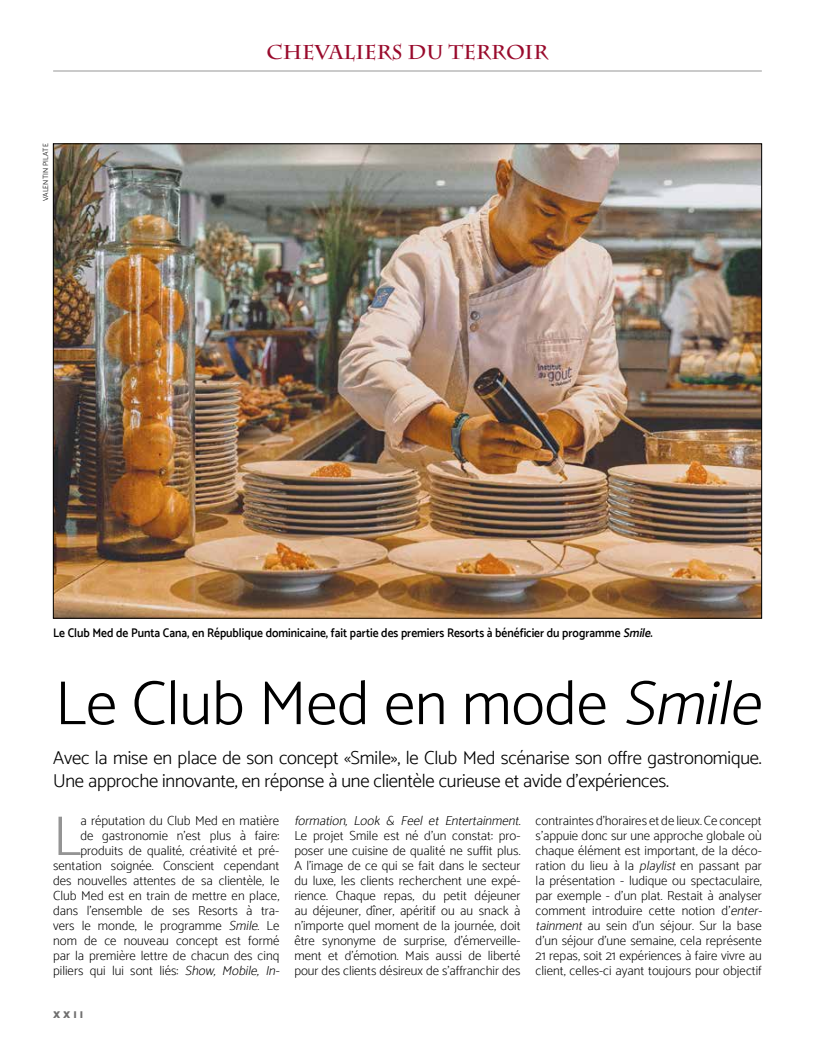
<style>
.page{position:relative;width:815px;height:1063px;background:#fff}
.page>*{position:absolute;margin:0;border:0;box-sizing:border-box;transform-origin:0 0}
.t1{font:300 62.5px "Catamaran";color:#000}
.t2{font:300 56.38px "Catamaran";color:#949494}
.t3{font:700 20px "Charlemagne Std";color:#990a2c}
.t4{font:300 18.75px/22.5px "Catamaran";letter-spacing:-.01em;color:#000}
.t5{font:200 13.12px/15px "Catamaran";color:#000}
.t6{font:600 12.5px "Catamaran";color:#000;scale:.92 1}
.t7{font:900 10px "Catamaran";color:#706f6f}
.t8{font:300 7.5px "Catamaran";letter-spacing:.01em;color:#000}
.s1{font-style:italic}
</style>
<div class="page">
<hr style="left:53px;top:71px;width:709px;height:1px;background:#979696">
<img style="left:55px;top:146px;width:705px;height:470px">
<p class="t8" style="left:41px;top:201px;width:59px;rotate:-90deg">VALENTIN PILATE</p>
<h3 class="t3" style="left:267px;top:41px;width:283px">CHEVALIERS DU TERROIR</h3>
<p class="t6" style="left:53px;top:626px;width:655px">Le Club Med de Punta Cana, en République dominicaine, fait partie des premiers Resorts à bénéficier du programme <span class="s1">Smile</span>.</p>
<h1 class="t1" style="left:55px;top:666px;width:725px">Le Club Med en mode <span class="s1">Smile</span></h1>
<h3 class="t4" style="left:53px;top:747px;width:710px">Avec la mise en place de son concept «Smile», le Club Med scénarise son offre gastronomique.<br>Une approche innovante, en réponse à une clientèle curieuse et avide d’expériences.</h3>
<h2 class="t2" style="left:53px;top:803px;width:30px">L</h2>
<p class="t5" style="left:80px;top:813px;width:200px">a réputation du Club Med en matière</p>
<p class="t5" style="left:80px;top:828px;width:200px">de gastronomie n’est plus à faire:</p>
<p class="t5" style="left:80px;top:843px;width:200px">produits de qualité, créativité et pré-</p>
<p class="t5" style="left:53px;top:858px;width:228px">sentation soignée. Conscient cependant</p>
<p class="t5" style="left:53px;top:873px;width:228px">des nouvelles attentes de sa clientèle, le</p>
<p class="t5" style="left:53px;top:888px;width:228px">Club Med est en train de mettre en place,</p>
<p class="t5" style="left:53px;top:903px;width:228px">dans l’ensemble de ses Resorts à tra-</p>
<p class="t5" style="left:53px;top:918px;width:228px">vers le monde, le programme <span class="s1">Smile</span>. Le</p>
<p class="t5" style="left:53px;top:933px;width:228px">nom de ce nouveau concept est formé</p>
<p class="t5" style="left:53px;top:948px;width:228px">par la première lettre de chacun des cinq</p>
<p class="t5" style="left:53px;top:963px;width:232px">piliers qui lui sont liés: <span class="s1">Show, Mobile, In-</span></p>
<p class="t7" style="left:53px;top:1009px;width:32px">XXII</p>
<p class="t5" style="left:294px;top:813px;width:230px"><span class="s1">formation, Look &amp; Feel et Entertainment</span>.<br>Le projet Smile est né d’un constat: pro&shy;poser une cuisine de qualité ne suffit plus.<br>A l’image de ce qui se fait dans le secteur du luxe, les clients recherchent une expé&shy;rience. Chaque repas, du petit déjeuner au déjeuner, dîner, apéritif ou au snack à n’importe quel moment de la journée, doit être synonyme de surprise, d’émerveille&shy;ment et d’émotion. Mais aussi de liberté pour des clients désireux de s’affranchir des</p>
<p class="t5" style="left:536px;top:813px;width:232px">contraintes d’horaires et de lieux. Ce concept s’appuie donc sur une approche globale où chaque élément est important, de la déco&shy;ration du lieu à la <span class="s1">playlist</span> en passant par la présentation - ludique ou spectaculaire, par exemple - d’un plat. Restait à analyser comment introduire cette notion d’<span class="s1">enter&shy;tainment</span> au sein d’un séjour. Sur la base d’un séjour d’une semaine, cela représente 21 repas, soit 21 expériences à faire vivre au client, celles-ci ayant toujours pour objectif</p>
</div>
